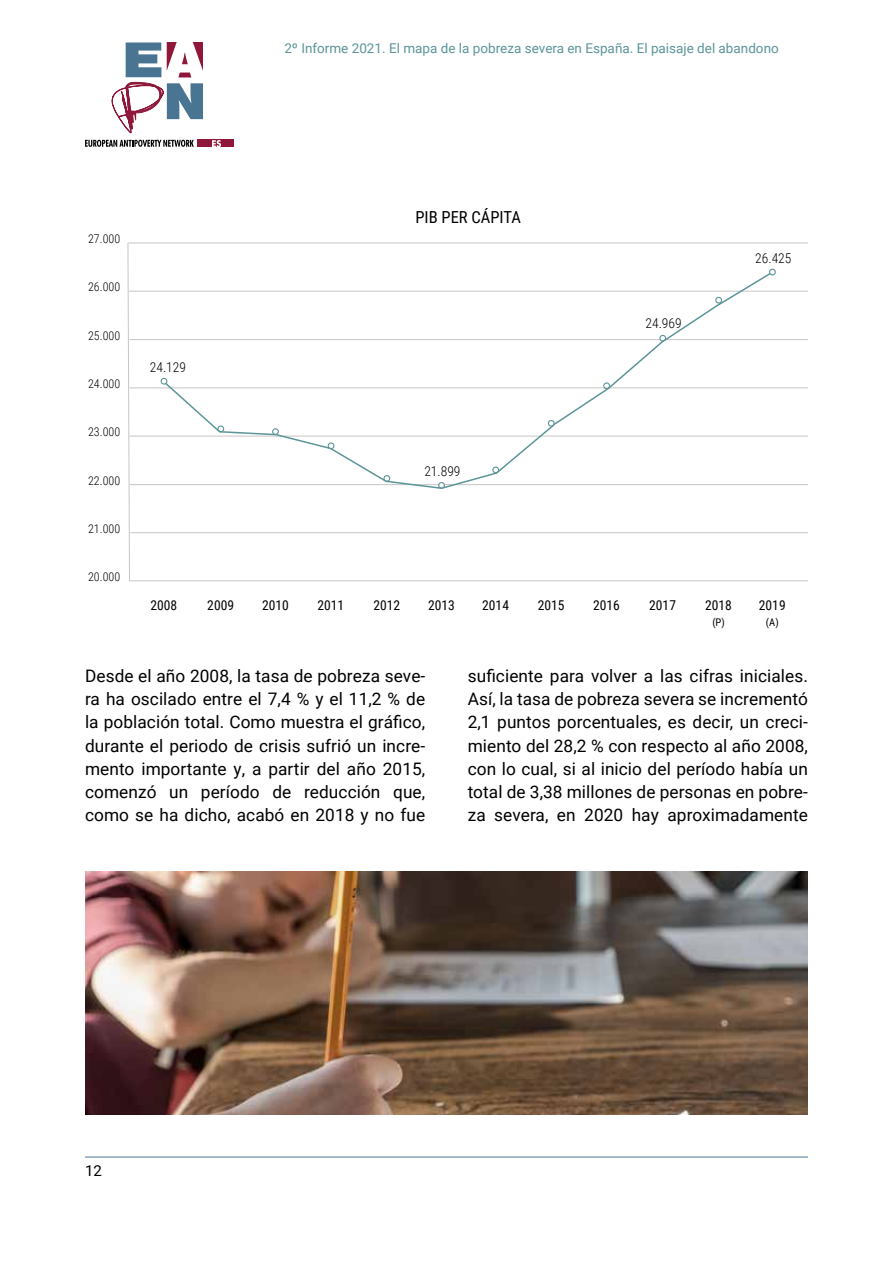
<style>
.page{position:relative;width:893px;height:1263px;background:#fff}
.page>*{position:absolute;margin:0;border:0;box-sizing:border-box;transform-origin:0 0}
.t1{font:17.25px/23.2px "Roboto";letter-spacing:.005em;color:#000;text-align:justify}
.t2{font:16.5px "Roboto Condensed";color:#000}
.t3{font:15px "Roboto";color:#000}
.t4{font:13.5px "Roboto";color:#5c9598}
.t5{font:13.5px "Roboto Condensed";color:#000}
.t6{font:300 13.5px "Roboto Condensed";color:#000}
.t7{font:300 12px "Roboto Condensed";color:#000}
.t8{font:10.5px "Roboto Condensed";color:#000}
</style>
<div class="page">
<svg style="left:85px;top:43px;width:118px;height:104px"></svg>
<div style="left:198px;top:139px;width:36px;height:8px;background:#8f1739"></div>
<svg style="left:212px;top:140px;width:9px;height:7px"></svg>
<hr style="left:85px;top:1157px;width:723px;height:1px;background:#497593">
<hr style="left:130px;top:580px;width:678px;height:1px;background:#c6c6c6">
<hr style="left:130px;top:532px;width:678px;height:1px;background:#c6c6c6">
<hr style="left:130px;top:484px;width:678px;height:1px;background:#c6c6c6">
<hr style="left:130px;top:436px;width:678px;height:1px;background:#c6c6c6">
<hr style="left:130px;top:387px;width:678px;height:1px;background:#c6c6c6">
<hr style="left:130px;top:339px;width:678px;height:1px;background:#c6c6c6">
<hr style="left:129px;top:291px;width:679px;height:1px;background:#c6c6c6">
<hr style="left:128px;top:243px;width:680px;height:1px;background:#c6c6c6">
<svg style="left:127px;top:242px;width:3px;height:340px"></svg>
<div style="left:161px;top:378px;width:6px;height:7px;border:1px solid #5c9598;border-radius:50%"></div>
<div style="left:769px;top:269px;width:7px;height:6px;border:1px solid #5c9598;border-radius:50%"></div>
<svg style="left:163px;top:271px;width:609px;height:218px"></svg>
<img style="left:85px;top:872px;width:723px;height:243px">
<p class="t4" style="left:284px;top:38px;width:496px">2º Informe 2021. El mapa de la pobreza severa en España. El paisaje del abandono</p>
<p class="t7" style="left:88px;top:230px;width:34px">27.000</p>
<p class="t7" style="left:88px;top:278px;width:34px">26.000</p>
<p class="t7" style="left:88px;top:327px;width:34px">25.000</p>
<p class="t7" style="left:88px;top:375px;width:34px">24.000</p>
<p class="t7" style="left:88px;top:423px;width:34px">23.000</p>
<p class="t7" style="left:88px;top:472px;width:34px">22.000</p>
<p class="t7" style="left:88px;top:520px;width:34px">21.000</p>
<p class="t7" style="left:88px;top:568px;width:34px">20.000</p>
<p class="t6" style="left:150px;top:358px;width:38px">24.129</p>
<p class="t2" style="left:415px;top:205px;width:107px">PIB PER CÁPITA</p>
<p class="t6" style="left:424px;top:462px;width:38px">21.899</p>
<p class="t6" style="left:646px;top:314px;width:38px">24.969</p>
<p class="t6" style="left:755px;top:248px;width:38px">26.425</p>
<p class="t5" style="left:151px;top:595px;width:28px">2008</p>
<p class="t5" style="left:207px;top:595px;width:28px">2009</p>
<p class="t5" style="left:262px;top:595px;width:28px">2010</p>
<p class="t5" style="left:318px;top:595px;width:28px">2011</p>
<p class="t5" style="left:373px;top:595px;width:28px">2012</p>
<p class="t5" style="left:428px;top:595px;width:28px">2013</p>
<p class="t5" style="left:482px;top:595px;width:28px">2014</p>
<p class="t5" style="left:538px;top:595px;width:28px">2015</p>
<p class="t5" style="left:593px;top:595px;width:28px">2016</p>
<p class="t5" style="left:649px;top:595px;width:28px">2017</p>
<p class="t5" style="left:705px;top:595px;width:28px">2018</p>
<p class="t8" style="left:712px;top:614px;width:14px">(P)</p>
<p class="t8" style="left:766px;top:614px;width:14px">(A)</p>
<p class="t5" style="left:759px;top:595px;width:28px">2019</p>
<p class="t1" style="left:85px;top:663px;width:342px">Desde el año 2008, la tasa de pobreza seve&shy;ra ha oscilado entre el 7,4 % y el 11,2 % de la población total. Como muestra el gráfico, durante el periodo de crisis sufrió un incre&shy;mento importante y, a partir del año 2015, comenzó un período de reducción que, como se ha dicho, acabó en 2018 y no fue</p>
<p class="t1" style="left:468px;top:663px;width:342px">suficiente para volver a las cifras iniciales.<br>Así, la tasa de pobreza severa se incrementó 2,1 puntos porcentuales, es decir, un creci&shy;miento del 28,2 % con respecto al año 2008, con lo cual, si al inicio del período había un total de 3,38 millones de personas en pobre&shy;za severa, en 2020 hay aproximadamente</p>
<p class="t3" style="left:85px;top:1160px;width:18px">12</p>
</div>
